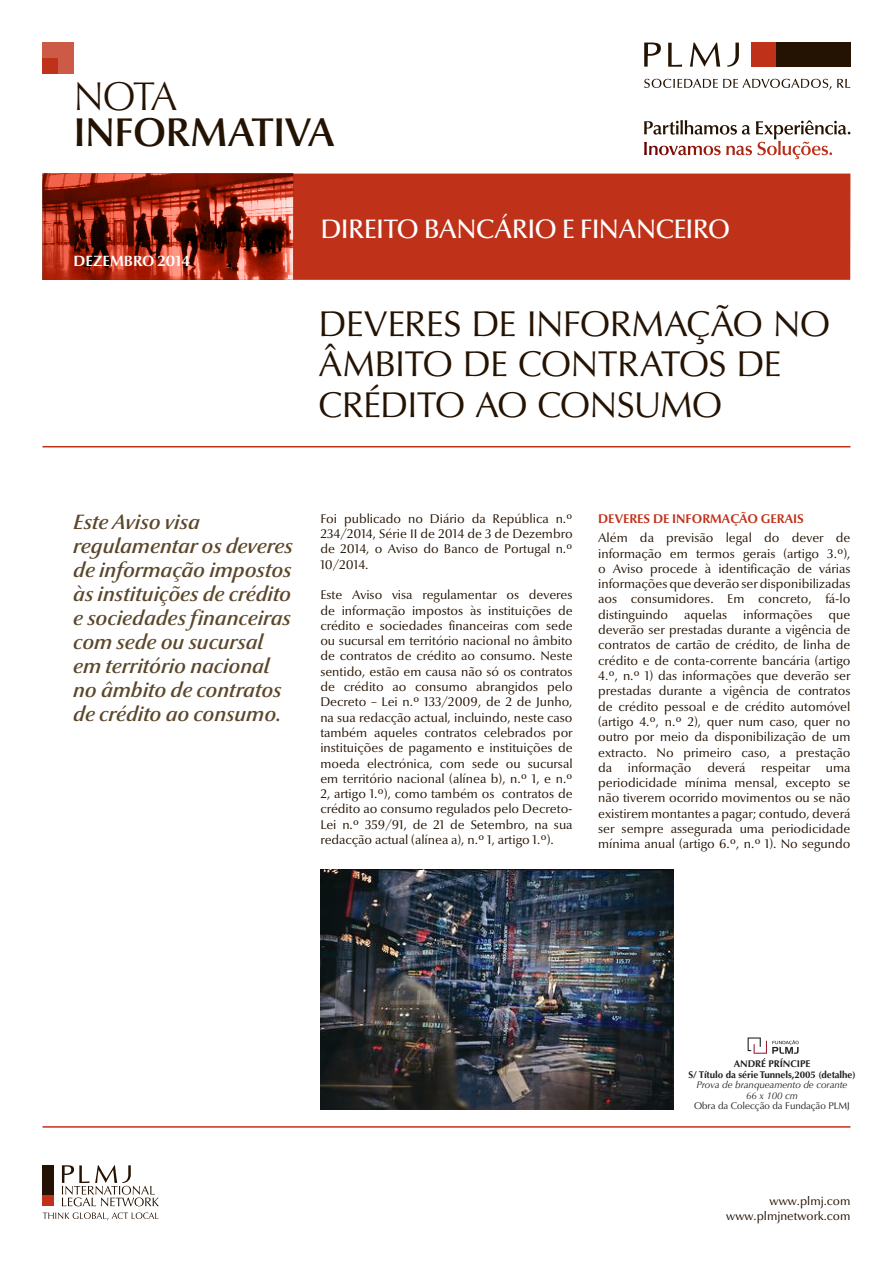
<style>
.page{position:relative;width:893px;height:1263px;background:#fff}
.page>*{position:absolute;margin:0;border:0;box-sizing:border-box;transform-origin:0 0}
.t1{font:600 40.5px "Optima Nova LT";letter-spacing:-.02em;color:#241202}
.t2{font:300 40.5px "Optima Nova LT";color:#241202}
.t3{font:36px/40.5px "Optima LT Std";letter-spacing:-.02em;color:#241202}
.t4{font:27px "Optima Nova LT Medium Os F";letter-spacing:-.025em;color:#fff}
.t5{font:italic 600 21px/24px "Optima Nova LT";color:#5b472a}
.t6{font:700 15px "Optima Nova LT";color:#fff}
.Corpo{font:12.75px/15.3px "Optima Nova LT";color:#241202;text-align:justify}
.Corpo-2{font:700 12.75px "Optima Nova LT";color:#c0311a}
.t7{font:12px "Optima Nova LT";color:#241202}
.t8{font:700 9.75px "Optima";letter-spacing:-.01em;color:#231f20}
.t9{font:italic 9.75px "Optima";letter-spacing:-.01em;color:#231f20}
.t10{font:9.75px "Optima";letter-spacing:-.01em;color:#231f20}
</style>
<div class="page">
<div style="left:43px;top:174px;width:807px;height:106px;background:#c0311a"></div>
<hr style="left:43px;top:446px;width:807px;height:1px;background:#c0311a">
<div style="left:42px;top:43px;width:32px;height:31px;background:#cc5a47"></div>
<div style="left:42px;top:58px;width:16px;height:16px;background:#c0311a"></div>
<div style="left:775px;top:43px;width:75px;height:24px;background:#241202"></div>
<div style="left:751px;top:43px;width:24px;height:24px;background:#c0311a"></div>
<svg style="left:644px;top:43px;width:95px;height:24px"></svg>
<svg style="left:644px;top:79px;width:187px;height:11px"></svg>
<svg style="left:837px;top:79px;width:13px;height:9px"></svg>
<svg style="left:644px;top:120px;width:206px;height:35px"></svg>
<svg style="left:43px;top:174px;width:250px;height:106px;background:#932e1e"></svg>
<div style="left:43px;top:1194px;width:11px;height:12px;background:#c0311a"></div>
<div style="left:43px;top:1165px;width:11px;height:29px;background:#241202"></div>
<svg style="left:62px;top:1165px;width:97px;height:41px"></svg>
<svg style="left:43px;top:1212px;width:116px;height:8px"></svg>
<hr style="left:43px;top:1126px;width:807px;height:2px;background:#c0311a">
<svg style="left:748px;top:1037px;width:51px;height:17px"></svg>
<img style="left:320px;top:870px;width:353px;height:239px">
<p class="t2" style="left:74px;top:73px;width:105px">NOTA</p>
<p class="t1" style="left:74px;top:108px;width:263px">INFORMATIVA</p>
<p class="t6" style="left:74px;top:252px;width:118px">DEZEMBRO 2014</p>
<p class="t4" style="left:320px;top:213px;width:411px">DIREITO BANCÁRIO E FINANCEIRO</p>
<p class="t3" style="left:319px;top:304px;width:513px">DEVERES DE INFORMAÇÃO NO<br>ÂMBITO DE CONTRATOS DE<br>CRÉDITO AO CONSUMO</p>
<p class="t5" style="left:74px;top:511px;width:221px">Este Aviso visa regulamentar os deveres de informação impostos às instituições de crédito e sociedades financeiras com sede ou sucursal em território nacional no âmbito de contratos de crédito ao consumo.</p>
<p class="Corpo" style="left:320px;top:511px;width:254px">Foi publicado no Diário da República n.º 234/2014, Série II de 2014 de 3 de Dezembro de 2014, o Aviso do Banco de Portugal n.º 10/2014.</p>
<p class="Corpo" style="left:320px;top:587px;width:254px">Este Aviso visa regulamentar os deveres de informação impostos às instituições de crédito e sociedades financeiras com sede ou sucursal em território nacional no âmbito de contratos de crédito ao consumo. Neste sentido, estão em causa não só os contratos de crédito ao consumo abrangidos pelo Decreto – Lei n.º 133/2009, de 2 de Junho, na sua redacção actual, incluindo, neste caso também aqueles contratos celebrados por instituições de pagamento e instituições de moeda electrónica, com sede ou sucursal em território nacional (alínea b), n.º 1, e n.º 2, artigo 1.º), como também os contratos de crédito ao consumo regulados pelo Decreto-Lei n.º 359/91, de 21 de Setembro, na sua redacção actual (alínea a), n.º 1, artigo 1.º).</p>
<p class="Corpo-2" style="left:598px;top:511px;width:207px">DEVERES DE INFORMAÇÃO GERAIS</p>
<p class="Corpo" style="left:598px;top:530px;width:254px">Além da previsão legal do dever de informação em termos gerais (artigo 3.º), o Aviso procede à identificação de várias informações que deverão ser disponibilizadas aos consumidores. Em concreto, fá-lo distinguindo</p>
<p class="Corpo" style="left:684px;top:607px;width:44px">aquelas</p>
<p class="Corpo" style="left:743px;top:607px;width:71px">informações</p>
<p class="Corpo" style="left:598px;top:607px;width:254px;text-indent:230px">que deverão ser prestadas durante a vigência de contratos de cartão de crédito, de linha de crédito e de conta-corrente bancária (artigo 4.º, n.º 1) das informações que deverão ser prestadas durante a vigência de contratos de crédito pessoal e de crédito automóvel (artigo 4.º, n.º 2), quer num caso, quer no outro por meio da disponibilização de um extracto. No primeiro caso, a prestação da informação deverá respeitar uma periodicidade mínima mensal, excepto se não tiverem ocorrido movimentos ou se não existirem montantes a pagar; contudo, deverá ser sempre assegurada uma periodicidade mínima anual (artigo 6.º, n.º 1). No segundo</p>
<p class="t8" style="left:734px;top:1058px;width:78px">ANDRÉ PRÍNCIPE</p>
<p class="t8" style="left:688px;top:1068px;width:169px">S/ Título da série Tunnels,2005 (detalhe)</p>
<p class="t9" style="left:697px;top:1079px;width:152px">Prova de branqueamento de corante</p>
<p class="t9" style="left:746px;top:1089px;width:53px">66 x 100 cm</p>
<p class="t10" style="left:694px;top:1100px;width:157px">Obra da Colecção da Fundação PLMJ</p>
<p class="t7" style="left:769px;top:1194px;width:82px">www.plmj.com</p>
<p class="t7" style="left:726px;top:1209px;width:126px">www.plmjnetwork.com</p>
</div>
